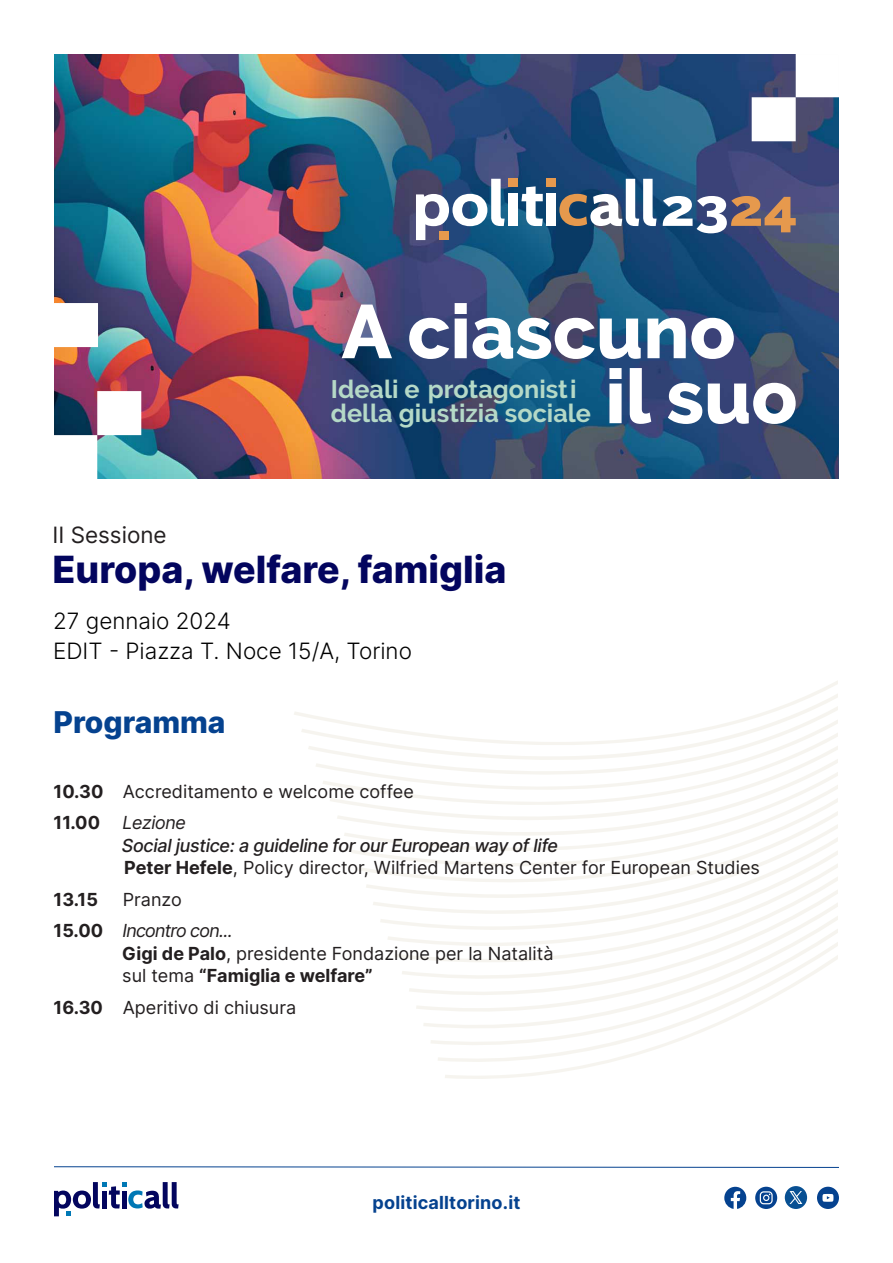
<style>
.page{position:relative;width:893px;height:1263px;background:#fff}
.page>*{position:absolute;margin:0;border:0;box-sizing:border-box;transform-origin:0 0}
.t1{font:800 75.6px/64.9px "Raleway";color:#fff}
.t2{font:800 37.5px "Inter";color:#03055e}
.t3{font:800 30px "Inter";color:#05428f}
.t4{font:700 25.2px/24.8px "Raleway";color:#b5d9c7}
.t5{font:300 22.5px "Inter";color:#000}
.t6{font:22.5px "Inter";color:#231f20}
.t7{font:18px "Inter";color:#231f20}
.t8{font:italic 500 18px "Inter Tight";letter-spacing:.02em;color:#231f20}
.t9{font:700 18px "Inter";color:#231f20}
.t10{font:italic 18px "Inter Tight";color:#231f20}
.t11{font:700 18px "Inter";letter-spacing:.01em;color:#05428f}
.t12{font:italic 18px "Inter Tight";letter-spacing:.02em;color:#231f20}
.s1{font-weight:700}
.s2{font-family:"Inter";font-weight:700;font-style:normal}
.s3{font-weight:400}
</style>
<div class="page">
<svg style="left:445px;top:681px;width:393px;height:398px"></svg>
<img style="left:54px;top:54px;width:784px;height:424px">
<div style="left:97px;top:391px;width:44px;height:44px;background:#fff;border:2px solid #fff"></div>
<div style="left:752px;top:97px;width:44px;height:44px;background:#fff;border:2px solid #fff"></div>
<div style="left:796px;top:53px;width:44px;height:44px;background:#fff"></div>
<div style="left:53px;top:435px;width:44px;height:44px;background:#fff"></div>
<div style="left:54px;top:303px;width:44px;height:44px;background:#fff"></div>
<svg style="left:54px;top:1166px;width:785px;height:2px;background:#819fc6"></svg>
<svg style="left:54px;top:1182px;width:125px;height:34px"></svg>
<svg style="left:785px;top:1186px;width:22px;height:23px"></svg>
<svg style="left:755px;top:1187px;width:22px;height:22px"></svg>
<svg style="left:724px;top:1187px;width:22px;height:22px"></svg>
<svg style="left:817px;top:1187px;width:22px;height:22px"></svg>
<svg style="left:416px;top:179px;width:89px;height:61px"></svg>
<div style="left:508px;top:194px;width:10px;height:32px;background:#fff"></div>
<svg style="left:521px;top:186px;width:22px;height:40px"></svg>
<div style="left:546px;top:194px;width:10px;height:32px;background:#fff"></div>
<div style="left:508px;top:179px;width:10px;height:8px;background:#e6994d"></div>
<div style="left:546px;top:179px;width:10px;height:8px;background:#e6994d"></div>
<svg style="left:559px;top:179px;width:98px;height:47px"></svg>
<div style="left:439px;top:231px;width:10px;height:9px;background:#e6994d"></div>
<svg style="left:663px;top:196px;width:133px;height:37px"></svg>
<h1 class="t1" style="left:605px;top:300px;width:194px;text-indent:-264px">A ciascuno il suo</h1>
<h3 class="t4" style="left:331px;top:376px;width:261px">Ideali e protagonisti della giustizia sociale</h3>
<p class="t6" style="left:53px;top:519px;width:116px">II Sessione</p>
<p class="t2" style="left:53px;top:543px;width:455px">Europa, welfare, famiglia</p>
<p class="t5" style="left:53px;top:605px;width:179px">27 gennaio 2024</p>
<p class="t5" style="left:53px;top:634px;width:360px">EDIT - Piazza T. Noce 15/A, Torino</p>
<p class="t3" style="left:54px;top:700px;width:173px">Programma</p>
<p class="t7" style="left:54px;top:778px;width:362px"><span class="s1">10.30</span> Accreditamento e welcome coffee</p>
<p class="t9" style="left:54px;top:810px;width:48px">11.00</p>
<p class="t12" style="left:123px;top:810px;width:64px">Lezione</p>
<p class="t8" style="left:122px;top:832px;width:437px">Social justice: a guideline for our European way of life</p>
<p class="t7" style="left:124px;top:855px;width:637px"><span class="s1">Peter Hefele</span>, Policy director, Wilfried Martens Center for European Studies</p>
<p class="t9" style="left:54px;top:886px;width:46px">13.15</p>
<p class="t7" style="left:123px;top:886px;width:61px">Pranzo</p>
<p class="t10" style="left:54px;top:918px;width:180px"><span class="s2">15.00</span> Incontro con...</p>
<p class="t7" style="left:122px;top:940px;width:433px"><span class="s1">Gigi de Palo</span>, presidente Fondazione per la Natalità</p>
<p class="t9" style="left:122px;top:963px;width:252px"><span class="s3">sul tema</span> “Famiglia e welfare”</p>
<p class="t7" style="left:54px;top:994px;width:244px"><span class="s1">16.30</span> Aperitivo di chiusura</p>
<p class="t11" style="left:373px;top:1189px;width:149px">politicalltorino.it</p>
</div>
